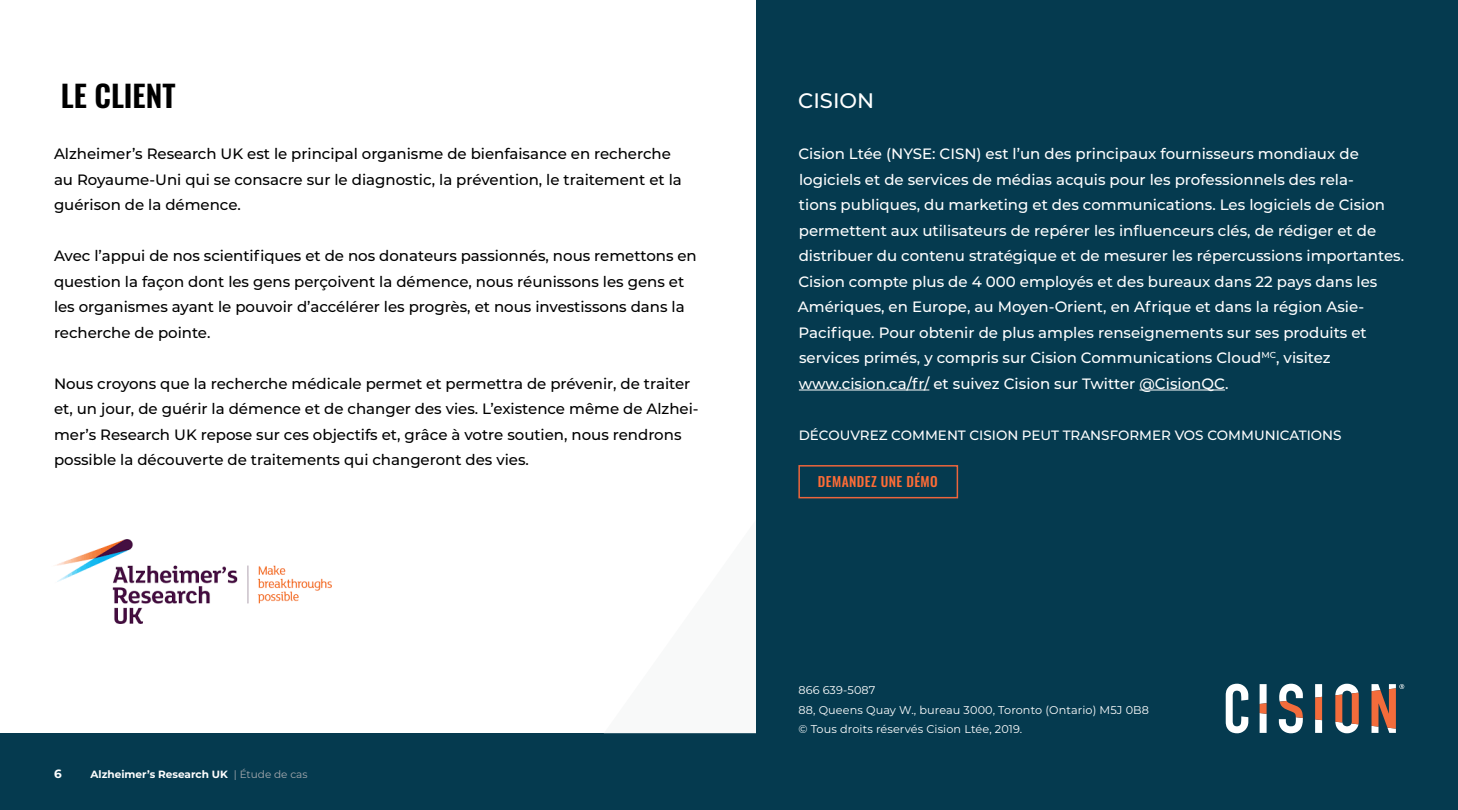
<style>
.page{position:relative;width:1458px;height:810px;background:#fff}
.page>*{position:absolute;margin:0;border:0;box-sizing:border-box;transform-origin:0 0}
.t1{font:600 30px "Oswald";color:#000}
.t2{font:500 21px "Montserrat";color:#fff}
.t3{font:500 15px/25.5px "Montserrat";color:#000}
.t4{font:500 15px/25.5px "Montserrat";color:#fff}
.t5{font:500 13.5px "Montserrat";color:#fff}
.t6{font:500 13.5px "Oswald";letter-spacing:.03em;color:#ff6c36}
.t7{font:700 12px "Montserrat";color:#fff}
.t8{font:11.25px/19.5px "Montserrat";letter-spacing:.01em;color:#fff}
.t9{font:700 10.5px "Montserrat";color:#fff}
.s1{font-weight:400;color:#a5a9ae}
</style>
<div class="page">
<div style="left:0;top:733px;width:1458px;height:77px;background:#053a4f"></div>
<div style="left:756px;top:0;width:702px;height:810px;background:#053a4f"></div>
<img style="left:55px;top:539px;width:276px;height:85px">
<hr style="left:799px;top:390px;width:130px;height:1px;background:#fff">
<hr style="left:1139px;top:390px;width:86px;height:1px;background:#fff">
<svg style="left:1260px;top:684px;width:7px;height:49px"></svg>
<svg style="left:1279px;top:684px;width:24px;height:49px"></svg>
<svg style="left:1315px;top:684px;width:7px;height:49px"></svg>
<svg style="left:1335px;top:684px;width:24px;height:49px"></svg>
<svg style="left:1226px;top:684px;width:22px;height:49px"></svg>
<svg style="left:1372px;top:684px;width:32px;height:49px"></svg>
<div style="left:798px;top:465px;width:160px;height:33px;border:2px solid #ec653c"></div>
<h1 class="t1" style="left:61px;top:80px;width:116px">LE CLIENT</h1>
<p class="t3" style="left:54px;top:140px;width:629px">Alzheimer’s Research UK est le principal organisme de bienfaisance en recherche au Royaume-Uni qui se consacre sur le diagnostic, la prévention, le traitement et la guérison de la démence.</p>
<p class="t3" style="left:54px;top:242px;width:644px">Avec l’appui de nos scientifiques et de nos donateurs passionnés, nous remettons en question la façon dont les gens perçoivent la démence, nous réunissons les gens et les organismes ayant le pouvoir d’accélérer les progrès, et nous investissons dans la recherche de pointe.</p>
<p class="t3" style="left:54px;top:370px;width:646px">Nous croyons que la recherche médicale permet et permettra de prévenir, de traiter et, un jour, de guérir la démence et de changer des vies. L’existence même de Alzhei&shy;mer’s Research UK repose sur ces objectifs et, grâce à votre soutien, nous rendrons possible la découverte de traitements qui changeront des vies.</p>
<p class="t7" style="left:54px;top:765px;width:9px">6</p>
<p class="t9" style="left:91px;top:767px;width:219px">Alzheimer’s Research UK <span class="s1">| Étude de cas</span></p>
<h2 class="t2" style="left:798px;top:86px;width:77px">CISION</h2>
<p class="t4" style="left:798px;top:140px;width:608px">Cision Ltée (NYSE: CISN) est l’un des principaux fournisseurs mondiaux de logiciels et de services de médias acquis pour les professionnels des rela-<br>tions publiques, du marketing et des communications. Les logiciels de Cision permettent aux utilisateurs de repérer les influenceurs clés, de rédiger et de distribuer du contenu stratégique et de mesurer les répercussions importantes.<br>Cision compte plus de 4 000 employés et des bureaux dans 22 pays dans les Amériques, en Europe, au Moyen-Orient, en Afrique et dans la région Asie-Pacifique. Pour obtenir de plus amples renseignements sur ses produits et services primés, y compris sur Cision Communications Cloud<sup>MC</sup>, visitez www.cision.ca/fr/ et suivez Cision sur Twitter @CisionQC.</p>
<p class="t5" style="left:799px;top:425px;width:544px">DÉCOUVREZ COMMENT CISION PEUT TRANSFORMER VOS COMMUNICATIONS</p>
<p class="t6" style="left:818px;top:474px;width:121px">DEMANDEZ UNE DÉMO</p>
<p class="t8" style="left:798px;top:680px;width:352px">866 639-5087<br>88, Queens Quay W., bureau 3000, Toronto (Ontario) M5J 0B8 © Tous droits réservés Cision Ltée, 2019.</p>
</div>
